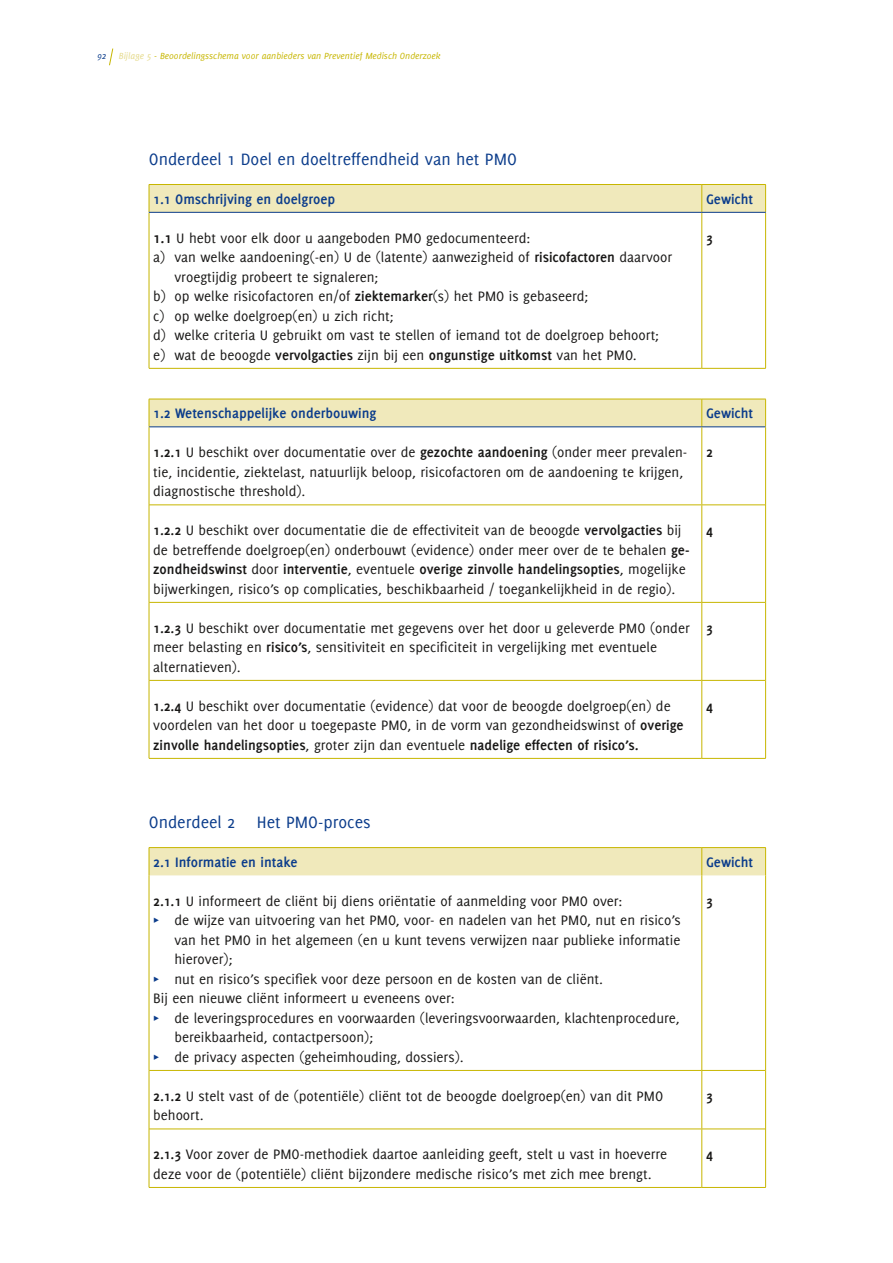
<style>
.page{position:relative;width:893px;height:1263px;background:#fff}
.page>*{position:absolute;margin:0;border:0;box-sizing:border-box;transform-origin:0 0}
.t1{font:18px "Delicious";color:#0b3c8b}
.t2{font:15px/19.5px "Delicious";color:#181716}
.t3{font:700 15px "Delicious";color:#0b3c8b}
.t4{font:700 15px "Delicious";color:#181716}
.t5{font:italic 9.75px "Delicious";color:#c7b600}
.t6{font:italic 9.75px "Delicious";color:#0b3c8b}
.s1{color:#e5da8b}
.s2{font-weight:700;font-size:15.75px}
.s3{font-weight:700}
.s4{color:#0b3c8b}
</style>
<div class="page">
<svg style="left:109px;top:48px;width:4px;height:18px"></svg>
<hr style="left:702px;top:213px;width:1px;height:155px;background:#c7b600">
<hr style="left:149px;top:213px;width:1px;height:155px;background:#c7b600">
<hr style="left:765px;top:213px;width:1px;height:155px;background:#c7b600">
<hr style="left:149px;top:368px;width:553px;height:1px;background:#c7b600">
<hr style="left:702px;top:368px;width:64px;height:1px;background:#c7b600">
<svg style="left:149px;top:184px;width:617px;height:28px;background:#ece5b3"></svg>
<hr style="left:149px;top:212px;width:553px;height:1px;background:#0b3c8b">
<hr style="left:702px;top:212px;width:64px;height:1px;background:#0b3c8b">
<hr style="left:702px;top:427px;width:1px;height:77px;background:#c7b600">
<hr style="left:702px;top:505px;width:1px;height:97px;background:#c7b600">
<hr style="left:702px;top:603px;width:1px;height:77px;background:#c7b600">
<hr style="left:702px;top:681px;width:1px;height:77px;background:#c7b600">
<hr style="left:149px;top:504px;width:553px;height:1px;background:#c7b600">
<hr style="left:702px;top:504px;width:63px;height:1px;background:#c7b600">
<hr style="left:149px;top:602px;width:553px;height:1px;background:#c7b600">
<hr style="left:702px;top:602px;width:63px;height:1px;background:#c7b600">
<hr style="left:149px;top:680px;width:553px;height:1px;background:#c7b600">
<hr style="left:702px;top:680px;width:63px;height:1px;background:#c7b600">
<hr style="left:149px;top:427px;width:1px;height:78px;background:#c7b600">
<hr style="left:765px;top:427px;width:1px;height:78px;background:#c7b600">
<hr style="left:149px;top:505px;width:1px;height:97px;background:#c7b600">
<hr style="left:765px;top:505px;width:1px;height:97px;background:#c7b600">
<hr style="left:149px;top:602px;width:1px;height:78px;background:#c7b600">
<hr style="left:765px;top:602px;width:1px;height:78px;background:#c7b600">
<hr style="left:149px;top:680px;width:1px;height:78px;background:#c7b600">
<hr style="left:765px;top:680px;width:1px;height:78px;background:#c7b600">
<hr style="left:149px;top:758px;width:553px;height:1px;background:#c7b600">
<hr style="left:702px;top:758px;width:64px;height:1px;background:#c7b600">
<svg style="left:149px;top:399px;width:617px;height:28px;background:#e9e3b5"></svg>
<hr style="left:702px;top:875px;width:1px;height:195px;background:#c7b600">
<hr style="left:702px;top:1071px;width:1px;height:57px;background:#c7b600">
<hr style="left:702px;top:1129px;width:1px;height:58px;background:#c7b600">
<hr style="left:149px;top:1070px;width:553px;height:1px;background:#c7b600">
<hr style="left:702px;top:1070px;width:63px;height:1px;background:#c7b600">
<svg style="left:149px;top:847px;width:617px;height:28px;background:#eee6b3"></svg>
<hr style="left:149px;top:1128px;width:553px;height:1px;background:#c7b600">
<hr style="left:702px;top:1128px;width:63px;height:1px;background:#c7b600">
<hr style="left:149px;top:875px;width:1px;height:195px;background:#c7b600">
<hr style="left:765px;top:875px;width:1px;height:195px;background:#c7b600">
<hr style="left:149px;top:1070px;width:1px;height:59px;background:#c7b600">
<hr style="left:765px;top:1070px;width:1px;height:59px;background:#c7b600">
<hr style="left:149px;top:1129px;width:1px;height:58px;background:#c7b600">
<hr style="left:765px;top:1129px;width:1px;height:58px;background:#c7b600">
<hr style="left:149px;top:1187px;width:553px;height:1px;background:#c7b600">
<hr style="left:702px;top:1187px;width:64px;height:1px;background:#c7b600">
<p class="t6" style="left:98px;top:51px;width:10px">92</p>
<p class="t5" style="left:119px;top:51px;width:323px"><span class="s1">Bijlage 5</span> - Beoordelingsschema voor aanbieders van Preventief Medisch Onderzoek</p>
<p class="t1" style="left:149px;top:149px;width:370px">Onderdeel 1 Doel en doeltreffendheid van het PMO</p>
<p class="t3" style="left:153px;top:190px;width:183px">1.1 Omschrijving en doelgroep</p>
<p class="t3" style="left:706px;top:190px;width:49px">Gewicht</p>
<p class="t2" style="left:153px;top:228px;width:379px"><span class="s2">1.1</span> U hebt voor elk door u aangeboden PMO gedocumenteerd:</p>
<p class="t2" style="left:153px;top:247px;width:520px">a) van welke aandoening(-en) U de (latente) aanwezigheid of <span class="s3">risicofactoren</span> daarvoor</p>
<p class="t2" style="left:175px;top:267px;width:205px">vroegtijdig probeert te signaleren;</p>
<p class="t2" style="left:153px;top:286px;width:437px">b) op welke risicofactoren en/of <span class="s3">ziektemarker</span>(s) het PMO is gebaseerd;</p>
<p class="t2" style="left:153px;top:306px;width:242px">c) op welke doelgroep(en) u zich richt;</p>
<p class="t2" style="left:153px;top:325px;width:507px">d) welke criteria U gebruikt om vast te stellen of iemand tot de doelgroep behoort;</p>
<p class="t2" style="left:153px;top:345px;width:485px">e) wat de beoogde <span class="s3">vervolgacties</span> zijn bij een <span class="s3">ongunstige uitkomst</span> van het PMO.</p>
<p class="t4" style="left:706px;top:229px;width:8px">3</p>
<p class="t3" style="left:153px;top:405px;width:225px">1.2 Wetenschappelijke onderbouwing</p>
<p class="t3" style="left:706px;top:405px;width:49px">Gewicht</p>
<p class="t2" style="left:153px;top:442px;width:536px"><span class="s3">1.2.1</span> U beschikt over documentatie over de <span class="s3">gezochte aandoening</span> (onder meer prevalen&shy;tie, incidentie, ziektelast, natuurlijk beloop, risicofactoren om de aandoening te krijgen, diagnostische threshold).</p>
<p class="t4" style="left:706px;top:444px;width:8px">2</p>
<p class="t2" style="left:153px;top:520px;width:538px"><span class="s3">1.2.2</span> U beschikt over documentatie die de effectiviteit van de beoogde <span class="s3">vervolgacties</span> bij de betreffende doelgroep(en) onderbouwt (evidence) onder meer over de te behalen <span class="s3">ge&shy;zondheidswinst</span> door <span class="s3">interventie</span>, eventuele <span class="s3">overige zinvolle handelingsopties</span>, mogelijke bijwerkingen, risico’s op complicaties, beschikbaarheid / toegankelijkheid in de regio).</p>
<p class="t4" style="left:706px;top:522px;width:8px">4</p>
<p class="t2" style="left:153px;top:618px;width:538px"><span class="s3">1.2.3</span> U beschikt over documentatie met gegevens over het door u geleverde PMO (onder meer belasting en <span class="s3">risico’s</span>, sensitiviteit en specificiteit in vergelijking met eventuele alternatieven).</p>
<p class="t4" style="left:706px;top:619px;width:8px">3</p>
<p class="t2" style="left:153px;top:696px;width:532px"><span class="s3">1.2.4</span> U beschikt over documentatie (evidence) dat voor de beoogde doelgroep(en) de voordelen van het door u toegepaste PMO, in de vorm van gezondheidswinst of <span class="s3">overige zinvolle handelingsopties</span>, groter zijn dan eventuele <span class="s3">nadelige effecten of risico’s.</span></p>
<p class="t4" style="left:706px;top:697px;width:8px">4</p>
<p class="t1" style="left:149px;top:812px;width:223px">Onderdeel 2 Het PMO-proces</p>
<p class="t3" style="left:153px;top:853px;width:146px">2.1 Informatie en intake</p>
<p class="t3" style="left:706px;top:853px;width:49px">Gewicht</p>
<p class="t2" style="left:153px;top:891px;width:471px"><span class="s3">2.1.1</span> U informeert de cliënt bij diens oriëntatie of aanmelding voor PMO over:</p>
<p class="t2" style="left:153px;top:910px;width:529px"><span class="s4">π</span> de wijze van uitvoering van het PMO, voor- en nadelen van het PMO, nut en risico’s</p>
<p class="t2" style="left:175px;top:930px;width:507px">van het PMO in het algemeen (en u kunt tevens verwijzen naar publieke informatie</p>
<p class="t2" style="left:175px;top:949px;width:60px">hierover);</p>
<p class="t2" style="left:153px;top:969px;width:451px"><span class="s4">π</span> nut en risico’s specifiek voor deze persoon en de kosten van de cliënt.</p>
<p class="t2" style="left:153px;top:988px;width:303px">Bij een nieuwe cliënt informeert u eveneens over:</p>
<p class="t2" style="left:153px;top:1008px;width:528px"><span class="s4">π</span> de leveringsprocedures en voorwaarden (leveringsvoorwaarden, klachtenprocedure,</p>
<p class="t2" style="left:175px;top:1027px;width:200px">bereikbaarheid, contactpersoon);</p>
<p class="t2" style="left:153px;top:1047px;width:312px"><span class="s4">π</span> de privacy aspecten (geheimhouding, dossiers).</p>
<p class="t4" style="left:706px;top:892px;width:8px">3</p>
<p class="t2" style="left:153px;top:1086px;width:512px"><span class="s3">2.1.2</span> U stelt vast of de (potentiële) cliënt tot de beoogde doelgroep(en) van dit PMO behoort.</p>
<p class="t4" style="left:706px;top:1087px;width:8px">3</p>
<p class="t2" style="left:153px;top:1144px;width:516px"><span class="s3">2.1.3</span> Voor zover de PMO-methodiek daartoe aanleiding geeft, stelt u vast in hoeverre deze voor de (potentiële) cliënt bijzondere medische risico’s met zich mee brengt.</p>
<p class="t4" style="left:706px;top:1146px;width:8px">4</p>
</div>
